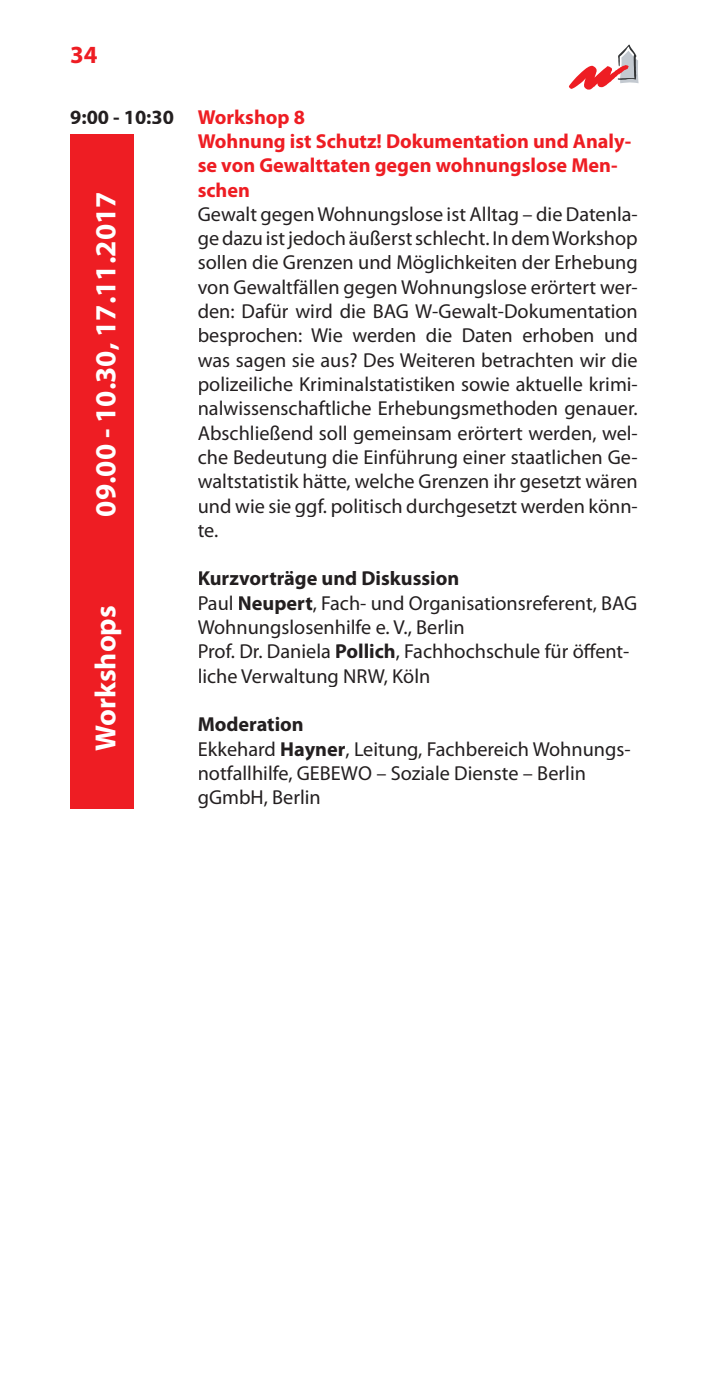
<style>
.page{position:relative;width:708px;height:1378px;background:#fff}
.page>*{position:absolute;margin:0;border:0;box-sizing:border-box;transform-origin:0 0}
.t1{font:700 29.25px "Myriad Pro";color:#fff}
.t2{font:700 24.75px "Myriad Pro";color:#ee1d23}
.t3{font:20.25px/24.3px "Myriad Pro";color:#231f20}
.t4{font:700 20.25px/24.3px "Myriad Pro";color:#ee1d23}
.s1{color:#231f20}
.s2{font-weight:700}
</style>
<div class="page">
<svg style="left:569px;top:45px;width:70px;height:45px"></svg>
<div style="left:70px;top:134px;width:64px;height:674px;background:#ee1d23"></div>
<p class="t2" style="left:70px;top:41px;width:29px">34</p>
<p class="t4" style="left:198px;top:105px;width:435px;text-indent:-128px"><span class="s1">9:00 - 10:30</span> Workshop 8<br>Wohnung ist Schutz! Dokumentation und Analy&shy;se von Gewalttaten gegen wohnungslose Men&shy;schen</p>
<p class="t3" style="left:198px;top:202px;width:442px;text-align:justify">Gewalt gegen Wohnungslose ist Alltag – die Datenla&shy;ge dazu ist jedoch äußerst schlecht. In dem Workshop sollen die Grenzen und Möglichkeiten der Erhebung von Gewaltfällen gegen Wohnungslose erörtert wer&shy;den: Dafür wird die BAG W-Gewalt-Dokumentation besprochen: Wie werden die Daten erhoben und was sagen sie aus? Des Weiteren betrachten wir die polizeiliche Kriminalstatistiken sowie aktuelle krimi&shy;nalwissenschaftliche Erhebungsmethoden genauer.<br>Abschließend soll gemeinsam erörtert werden, wel&shy;che Bedeutung die Einführung einer staatlichen Ge&shy;waltstatistik hätte, welche Grenzen ihr gesetzt wären und wie sie ggf. politisch durchgesetzt werden könn&shy;te.</p>
<p class="t3" style="left:198px;top:567px;width:441px"><span class="s2">Kurzvorträge und Diskussion<br></span>Paul <span class="s2">Neupert</span>, Fach- und Organisationsreferent, BAG Wohnungslosenhilfe e. V., Berlin<br>Prof. Dr. Daniela <span class="s2">Pollich</span>, Fachhochschule für öffent&shy;liche Verwaltung NRW, Köln</p>
<p class="t3" style="left:198px;top:713px;width:434px"><span class="s2">Moderation<br></span>Ekkehard <span class="s2">Hayner</span>, Leitung, Fachbereich Wohnungs&shy;notfallhilfe, GEBEWO – Soziale Dienste – Berlin gGmbH, Berlin</p>
<h1 class="t1" style="left:89px;top:517px;width:326px;rotate:-90deg">09.00 - 10.30, 17.11.2017</h1>
<h1 class="t1" style="left:89px;top:751px;width:147px;rotate:-90deg">Workshops</h1>
</div>
